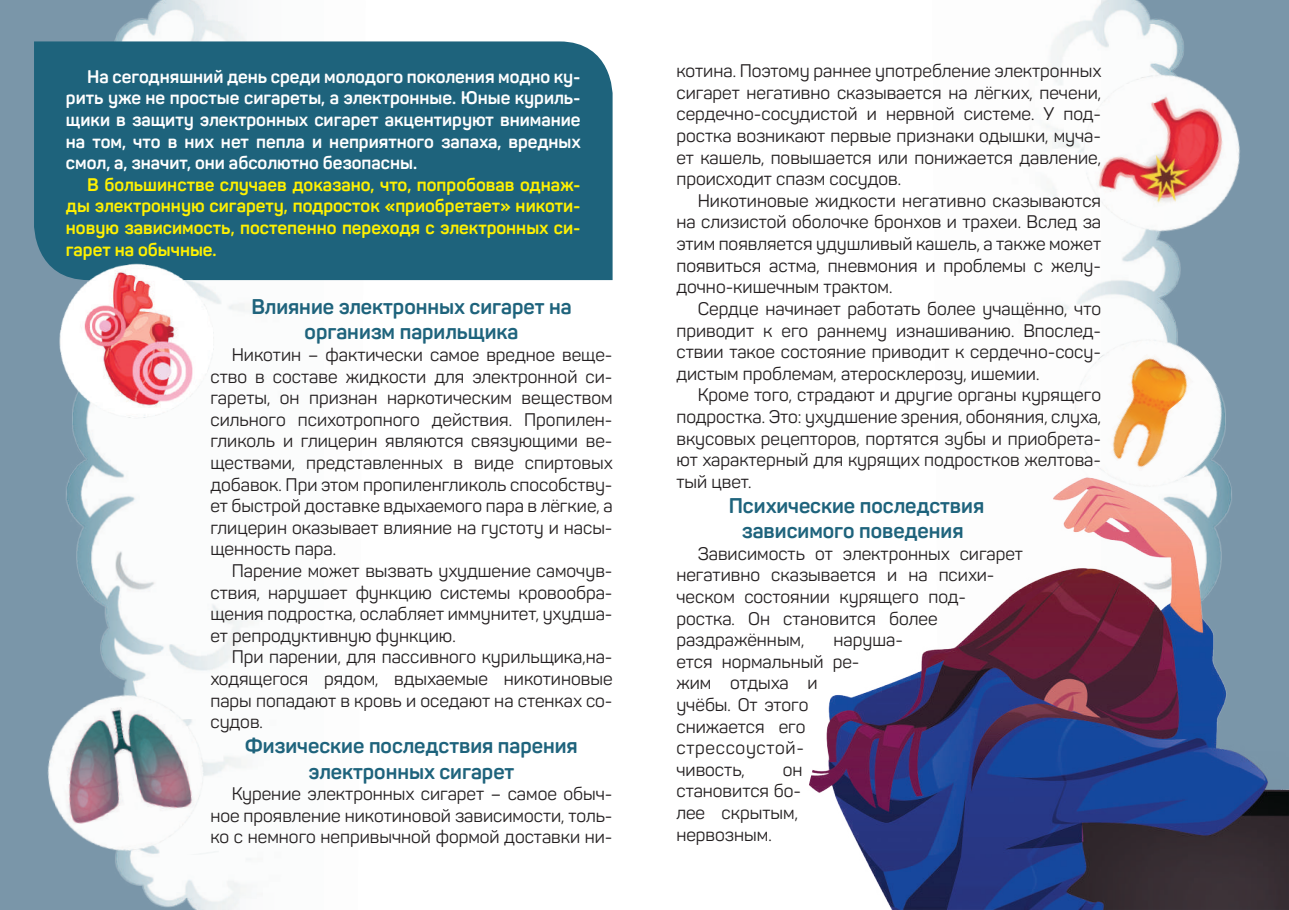
<style>
.page{position:relative;width:1289px;height:910px;background:#fff}
.page>*{position:absolute;margin:0;border:0;box-sizing:border-box;transform-origin:0 0}
.t1{font:700 21px/25.2px "Panton";color:#1e637c;text-align:center}
.t2{font:18px/21.6px "Panton";color:#231f20;text-align:justify}
.t3{font:700 18px/21.6px "Panton";color:#fff;text-align:justify}
.t4{font:700 18px/21.6px "Panton";color:#fff101;text-align:justify}
</style>
<div class="page">
<div style="left:0;top:0;width:323px;height:910px;background:#7a96a9"></div>
<img style="left:66px;top:0;width:299px;height:910px">
<div style="left:1101px;top:0;width:187px;height:910px;background:#7a96a9"></div>
<div style="left:34px;top:41px;width:578px;height:239px;background:#1e637c"></div>
<img style="left:1046px;top:0;width:138px;height:296px">
<img style="left:809px;top:529px;width:479px;height:381px">
<img style="left:1046px;top:296px;width:186px;height:233px">
<img style="left:1054px;top:52px;width:186px;height:201px">
<img style="left:47px;top:693px;width:172px;height:162px">
<img style="left:46px;top:252px;width:173px;height:166px">
<p class="t3" style="left:66px;top:66px;width:516px;text-indent:21px">На сегодняшний день среди молодого поколения модно ку&shy;рить уже не простые сигареты, а электронные. Юные куриль&shy;щики в защиту электронных сигарет акцентируют внимание на том, что в них нет пепла и неприятного запаха, вредных смол, а, значит, они абсолютно безопасны.</p>
<p class="t4" style="left:66px;top:174px;width:516px;text-indent:21px">В большинстве случаев доказано, что, попробовав однаж&shy;ды электронную сигарету, подросток «приобретает» никоти&shy;новую зависимость, постепенно переходя с электронных си&shy;гарет на обычные.</p>
<p class="t1" style="left:251px;top:294px;width:322px">Влияние электронных сигарет на организм парильщика</p>
<p class="t2" style="left:210px;top:344px;width:404px;text-indent:21px">Никотин – фактически самое вредное веще&shy;ство в составе жидкости для электронной си&shy;гареты, он признан наркотическим веществом сильного психотропного действия. Пропилен&shy;гликоль и глицерин являются связующими ве&shy;ществами, представленных в виде спиртовых добавок. При этом пропиленгликоль способству&shy;ет быстрой доставке вдыхаемого пара в лёгкие, а глицерин оказывает влияние на густоту и насы&shy;щенность пара.</p>
<p class="t2" style="left:210px;top:560px;width:403px;text-indent:21px">Парение может вызвать ухудшение самочув&shy;ствия, нарушает функцию системы кровообра&shy;щения подростка, ослабляет иммунитет, ухудша&shy;ет репродуктивную функцию.</p>
<p class="t2" style="left:210px;top:646px;width:403px;text-indent:21px">При парении, для пассивного курильщика,на&shy;ходящегося рядом, вдыхаемые никотиновые пары попадают в кровь и оседают на стенках со&shy;судов.</p>
<p class="t1" style="left:245px;top:733px;width:334px">Физические последствия парения электронных сигарет</p>
<p class="t2" style="left:210px;top:783px;width:403px;text-indent:21px">Курение электронных сигарет – самое обыч&shy;ное проявление никотиновой зависимости, толь&shy;ко с немного непривычной формой доставки ни-</p>
<p class="t2" style="left:676px;top:60px;width:426px">котина. Поэтому раннее употребление электронных сигарет негативно сказывается на лёгких, печени, сердечно-сосудистой и нервной системе. У под&shy;ростка возникают первые признаки одышки, муча&shy;ет кашель, повышается или понижается давление, происходит спазм сосудов.</p>
<p class="t2" style="left:676px;top:190px;width:426px;text-indent:21px">Никотиновые жидкости негативно сказываются на слизистой оболочке бронхов и трахеи. Вслед за этим появляется удушливый кашель, а также может появиться астма, пневмония и проблемы с желу&shy;дочно-кишечным трактом.</p>
<p class="t2" style="left:676px;top:298px;width:426px;text-indent:21px">Сердце начинает работать более учащённо, что приводит к его раннему изнашиванию. Впослед&shy;ствии такое состояние приводит к сердечно-сосу&shy;дистым проблемам, атеросклерозу, ишемии.</p>
<p class="t2" style="left:676px;top:384px;width:426px;text-indent:21px">Кроме того, страдают и другие органы курящего подростка. Это: ухудшение зрения, обоняния, слуха, вкусовых рецепторов, портятся зубы и приобрета&shy;ют характерный для курящих подростков желтова&shy;тый цвет.</p>
<p class="t1" style="left:728px;top:493px;width:257px">Психические последствия зависимого поведения</p>
<p class="t2" style="left:676px;top:543px;width:348px;text-align:left;text-indent:21px">Зависимость от электронных сигарет негативно сказывается и на психи&shy;ческом состоянии курящего под&shy;ростка. Он становится более раздражённым,</p>
<p class="t2" style="left:676px;top:629px;width:228px;text-align:left;text-indent:157px">наруша&shy;ется нормальный ре-<br>жим отдыха и<br>учёбы. От этого<br>снижается его стрессоустой-<br>чивость,</p>
<p class="t2" style="left:676px;top:759px;width:128px;text-align:left;text-indent:106px">он становится бо&shy;лее скрытым, нервозным.</p>
</div>
